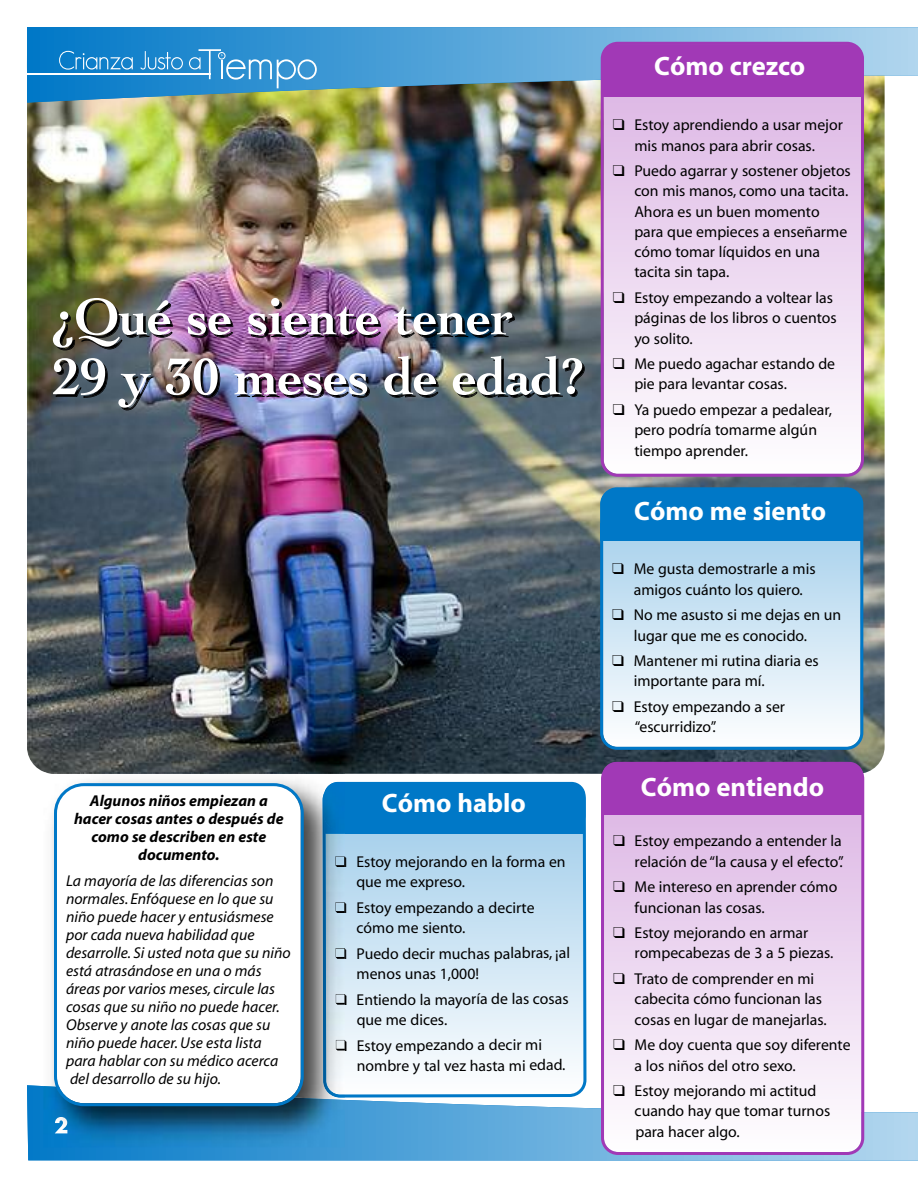
<style>
.page{position:relative;width:918px;height:1188px;background:#fff}
.page>*{position:absolute;margin:0;border:0;box-sizing:border-box;transform-origin:0 0}
.t1{font:700 26.7px "Myriad";color:#fff}
.t2{font:15.75px/20.2px "Myriad";color:#000}
.t3{font:italic 15.75px/18px "Myriad";color:#000}
.t4{font:italic 700 15.75px/18px "Myriad";color:#000;text-align:center}
</style>
<div class="page">
<img style="left:28px;top:42px;width:857px;height:732px;border-radius:27px">
<img style="left:27px;top:27px;width:891px;height:76px">
<svg style="left:27px;top:1085px;width:891px;height:76px;background:#6db1de"></svg>
<svg style="left:600px;top:487px;width:263px;height:263px"></svg>
<div style="left:601px;top:523px;width:261px;height:18px;background:#0078c7"></div>
<div style="left:601px;top:489px;width:261px;height:48px;background:#0078c7;border-radius:14px"></div>
<svg style="left:601px;top:762px;width:263px;height:393px"></svg>
<div style="left:602px;top:762px;width:261px;height:48px;background:#a139b6;border-radius:14px"></div>
<div style="left:602px;top:802px;width:260px;height:13px;background:#a139b6"></div>
<svg style="left:345px;top:782px;width:242px;height:316px"></svg>
<div style="left:325px;top:815px;width:259px;height:19px;background:#0078c7"></div>
<div style="left:324px;top:782px;width:262px;height:47px;background:#0078c7;border-radius:14px"></div>
<svg style="left:601px;top:42px;width:263px;height:435px"></svg>
<div style="left:603px;top:79px;width:260px;height:18px;background:#a139b6"></div>
<div style="left:602px;top:44px;width:261px;height:49px;background:#a139b6;border-radius:14px"></div>
<img style="left:43px;top:772px;width:302px;height:314px">
<img style="left:46px;top:772px;width:299px;height:2px">
<img style="left:43px;top:1086px;width:302px;height:61px">
<img style="left:55px;top:1117px;width:12px;height:16px">
<img style="left:323px;top:792px;width:22px;height:306px">
<svg style="left:335px;top:856px;width:10px;height:11px"></svg>
<svg style="left:335px;top:902px;width:10px;height:11px"></svg>
<svg style="left:335px;top:948px;width:10px;height:11px"></svg>
<svg style="left:336px;top:994px;width:9px;height:11px"></svg>
<svg style="left:336px;top:1040px;width:9px;height:11px"></svg>
<img style="left:324px;top:782px;width:14px;height:47px">
<svg style="left:54px;top:783px;width:250px;height:323px"></svg>
<svg style="left:59px;top:51px;width:74px;height:19px"></svg>
<svg style="left:140px;top:51px;width:43px;height:19px"></svg>
<svg style="left:189px;top:49px;width:128px;height:39px;background:#4a9fd7"></svg>
<div style="left:218px;top:52px;width:7px;height:7px;border:1px solid #fff;border-radius:50%"></div>
<hr style="left:27px;top:74px;width:183px;height:1px;background:#fff">
<img style="left:53px;top:356px;width:531px;height:54px">
<img style="left:53px;top:298px;width:461px;height:52px">
<p class="t4" style="left:74px;top:794px;width:211px">Algunos niños empiezan a hacer cosas antes o después de como se describen en este documento.</p>
<p class="t3" style="left:66px;top:873px;width:226px">La mayoría de las diferencias son normales. Enfóquese en lo que su niño puede hacer y entusiásmese por cada nueva habilidad que desarrolle. Si usted nota que su niño está atrasándose en una o más áreas por varios meses, circule las cosas que su niño no puede hacer.<br>Observe y anote las cosas que su niño puede hacer.Use esta lista para hablar con su médico acerca del desarrollo de su hijo.</p>
<h1 class="t1" style="left:382px;top:793px;width:146px">Cómo hablo</h1>
<p class="t2" style="left:356px;top:853px;width:211px;text-indent:-22px">❑ Estoy mejorando en la forma en que me expreso.</p>
<p class="t2" style="left:357px;top:899px;width:180px;text-indent:-22px">❑ Estoy empezando a decirte cómo me siento.</p>
<p class="t2" style="left:357px;top:944px;width:215px;text-indent:-22px">❑ Puedo decir muchas palabras, ¡al menos unas 1,000!</p>
<p class="t2" style="left:357px;top:990px;width:213px;text-indent:-22px">❑ Entiendo la mayoría de las cosas que me dices.</p>
<p class="t2" style="left:357px;top:1036px;width:210px;text-indent:-22px">❑ Estoy empezando a decir mi nombre y tal vez hasta mi edad.</p>
<h1 class="t1" style="left:654px;top:56px;width:153px">Cómo crezco</h1>
<p class="t2" style="left:613px;top:116px;width:232px;text-align:center">❑ Estoy aprendiendo a usar mejor mis manos para abrir cosas.</p>
<p class="t2" style="left:634px;top:162px;width:218px;text-indent:-22px">❑ Puedo agarrar y sostener objetos con mis manos, como una tacita.<br>Ahora es un buen momento para que empieces a enseñarme cómo tomar líquidos en una tacita sin tapa.</p>
<p class="t2" style="left:634px;top:289px;width:204px;text-indent:-22px">❑ Estoy empezando a voltear las páginas de los libros o cuentos yo solito.</p>
<p class="t2" style="left:634px;top:355px;width:202px;text-indent:-22px">❑ Me puedo agachar estando de pie para levantar cosas.</p>
<p class="t2" style="left:634px;top:401px;width:199px;text-indent:-22px">❑ Ya puedo empezar a pedalear, pero podría tomarme algún tiempo aprender.</p>
<h1 class="t1" style="left:634px;top:501px;width:194px">Cómo me siento</h1>
<p class="t2" style="left:612px;top:560px;width:205px;text-align:center">❑ Me gusta demostrarle a mis amigos cuánto los quiero.</p>
<p class="t2" style="left:634px;top:606px;width:209px;text-indent:-22px">❑ No me asusto si me dejas en un lugar que me es conocido.</p>
<p class="t2" style="left:634px;top:652px;width:187px;text-indent:-22px">❑ Mantener mi rutina diaria es importante para mí.</p>
<p class="t2" style="left:635px;top:698px;width:152px;text-indent:-23px">❑ Estoy empezando a ser “escurridizo”.</p>
<h1 class="t1" style="left:641px;top:777px;width:185px">Cómo entiendo</h1>
<p class="t2" style="left:613px;top:832px;width:232px;text-align:right">❑ Estoy empezando a entender la relación de “la causa y el efecto”.</p>
<p class="t2" style="left:635px;top:878px;width:204px;text-indent:-22px">❑ Me intereso en aprender cómo funcionan las cosas.</p>
<p class="t2" style="left:635px;top:924px;width:200px;text-indent:-22px">❑ Estoy mejorando en armar rompecabezas de 3 a 5 piezas.</p>
<p class="t2" style="left:635px;top:970px;width:194px;text-indent:-22px">❑ Trato de comprender en mi cabecita cómo funcionan las cosas en lugar de manejarlas.</p>
<p class="t2" style="left:635px;top:1036px;width:218px;text-indent:-22px">❑ Me doy cuenta que soy diferente a los niños del otro sexo.</p>
<p class="t2" style="left:635px;top:1082px;width:197px;text-indent:-22px">❑ Estoy mejorando mi actitud cuando hay que tomar turnos para hacer algo.</p>
</div>
